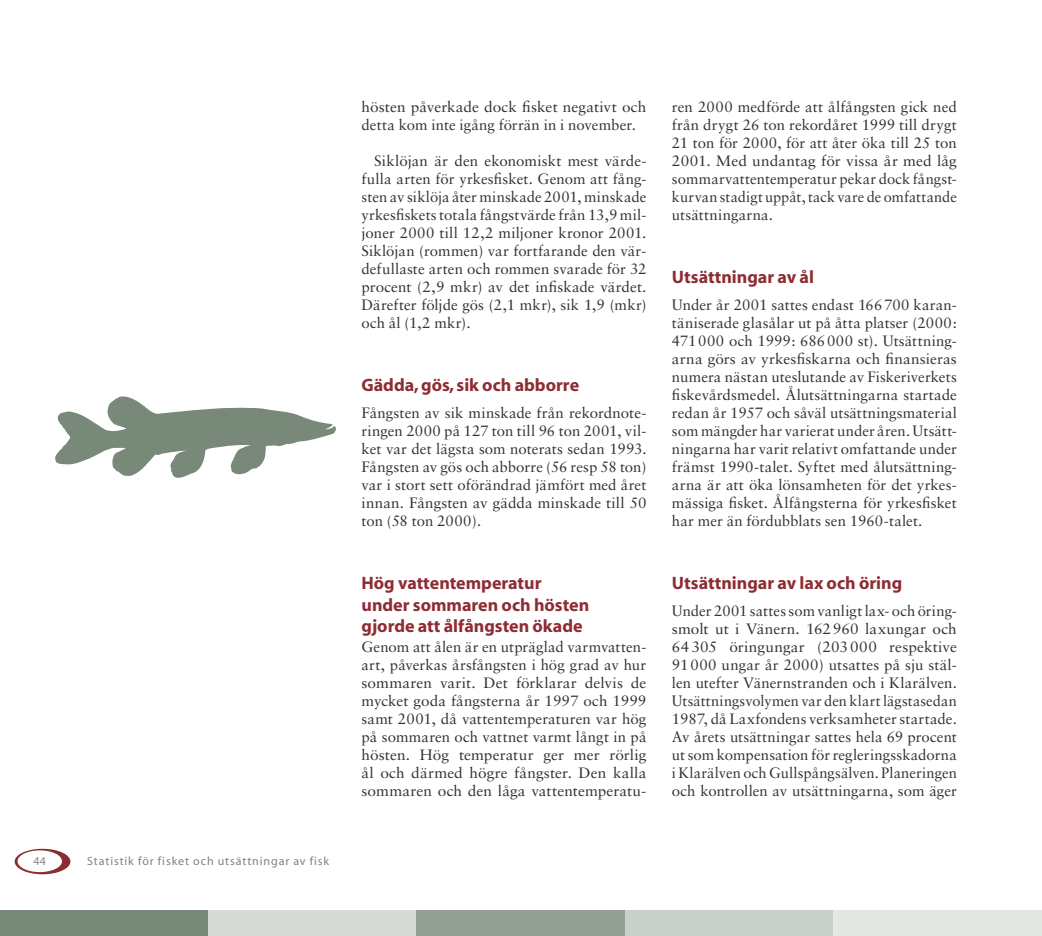
<style>
.page{position:relative;width:1042px;height:936px;background:#fff}
.page>*{position:absolute;margin:0;border:0;box-sizing:border-box;transform-origin:0 0}
.t1{font:700 18px/21.6px "Myriad";color:#8d2d33}
.t2{font:15px/18px "Sabon";letter-spacing:.005em;color:#323235;text-align:justify}
.t3{font:12px "Myriad";letter-spacing:.075em;color:#788879}
.t4{font:12px "Myriad";color:#858488}
</style>
<div class="page">
<div style="left:0;top:910px;width:208px;height:25px;background:#788879"></div>
<div style="left:208px;top:910px;width:209px;height:25px;background:#d7dbd7"></div>
<div style="left:417px;top:910px;width:208px;height:25px;background:#93a094"></div>
<div style="left:625px;top:910px;width:208px;height:25px;background:#c9cfc9"></div>
<div style="left:833px;top:910px;width:209px;height:25px;background:#e4e7e4"></div>
<svg style="left:15px;top:848px;width:55px;height:26px"></svg>
<div style="left:18px;top:850px;width:44px;height:22px;background:#fff;border-radius:50%"></div>
<svg style="left:55px;top:396px;width:281px;height:81px"></svg>
<p class="t4" style="left:34px;top:854px;width:14px">44</p>
<p class="t3" style="left:87px;top:854px;width:243px">Statistik för fisket och utsättningar av fisk</p>
<p class="t2" style="left:361px;top:97px;width:286px">hösten påverkade dock fisket negativt och detta kom inte igång förrän in i november.</p>
<p class="t2" style="left:361px;top:151px;width:286px;text-indent:13px">Siklöjan är den ekonomiskt mest värde&shy;fulla arten för yrkesfisket. Genom att fång&shy;sten av siklöja åter minskade 2001, minskade yrkesfiskets totala fångstvärde från 13,9 mil&shy;joner 2000 till 12,2 miljoner kronor 2001.<br>Siklöjan (rommen) var fortfarande den vär&shy;defullaste arten och rommen svarade för 32 procent (2,9 mkr) av det infiskade värdet.<br>Därefter följde gös (2,1 mkr), sik 1,9 (mkr) och ål (1,2 mkr).</p>
<p class="t1" style="left:361px;top:375px;width:219px">Gädda, gös, sik och abborre</p>
<p class="t2" style="left:361px;top:403px;width:286px">Fångsten av sik minskade från rekordnote&shy;ringen 2000 på 127 ton till 96 ton 2001, vil&shy;ket var det lägsta som noterats sedan 1993.<br>Fångsten av gös och abborre (56 resp 58 ton) var i stort sett oförändrad jämfört med året innan. Fångsten av gädda minskade till 50 ton (58 ton 2000).</p>
<p class="t1" style="left:361px;top:573px;width:229px">Hög vattentemperatur under sommaren och hösten gjorde att ålfångsten ökade</p>
<p class="t2" style="left:361px;top:637px;width:286px">Genom att ålen är en utpräglad varmvatten&shy;art, påverkas årsfångsten i hög grad av hur sommaren varit. Det förklarar delvis de mycket goda fångsterna år 1997 och 1999 samt 2001, då vattentemperaturen var hög på sommaren och vattnet varmt långt in på hösten. Hög temperatur ger mer rörlig ål och därmed högre fångster. Den kalla sommaren och den låga vattentemperatu-</p>
<p class="t2" style="left:672px;top:97px;width:286px">ren 2000 medförde att ålfångsten gick ned från drygt 26 ton rekordåret 1999 till drygt 21 ton för 2000, för att åter öka till 25 ton 2001. Med undantag för vissa år med låg sommarvattentemperatur pekar dock fångst&shy;kurvan stadigt uppåt, tack vare de omfattande utsättningarna.</p>
<p class="t1" style="left:672px;top:267px;width:144px">Utsättningar av ål</p>
<p class="t2" style="left:672px;top:295px;width:286px">Under år 2001 sattes endast 166 700 karan&shy;täniserade glasålar ut på åtta platser (2000:<br>471 000 och 1999: 686 000 st). Utsättning&shy;arna görs av yrkesfiskarna och finansieras numera nästan uteslutande av Fiskeriverkets fiskevårdsmedel. Ålutsättningarna startade redan år 1957 och såväl utsättningsmaterial som mängder har varierat under åren. Utsätt&shy;ningarna har varit relativt omfattande under främst 1990-talet. Syftet med ålutsättning&shy;arna är att öka lönsamheten för det yrkes&shy;mässiga fisket. Ålfångsterna för yrkesfisket har mer än fördubblats sen 1960-talet.</p>
<p class="t1" style="left:672px;top:573px;width:232px">Utsättningar av lax och öring</p>
<p class="t2" style="left:672px;top:601px;width:286px">Under 2001 sattes som vanligt lax- och öring&shy;smolt ut i Vänern. 162 960 laxungar och 64 305 öringungar (203 000 respektive 91 000 ungar år 2000) utsattes på sju stäl&shy;len utefter Vänernstranden och i Klarälven.<br>Utsättningsvolymen var den klart lägstasedan 1987, då Laxfondens verksamheter startade.<br>Av årets utsättningar sattes hela 69 procent ut som kompensation för regleringsskadorna i Klarälven och Gullspångsälven. Planeringen och kontrollen av utsättningarna, som äger</p>
</div>
